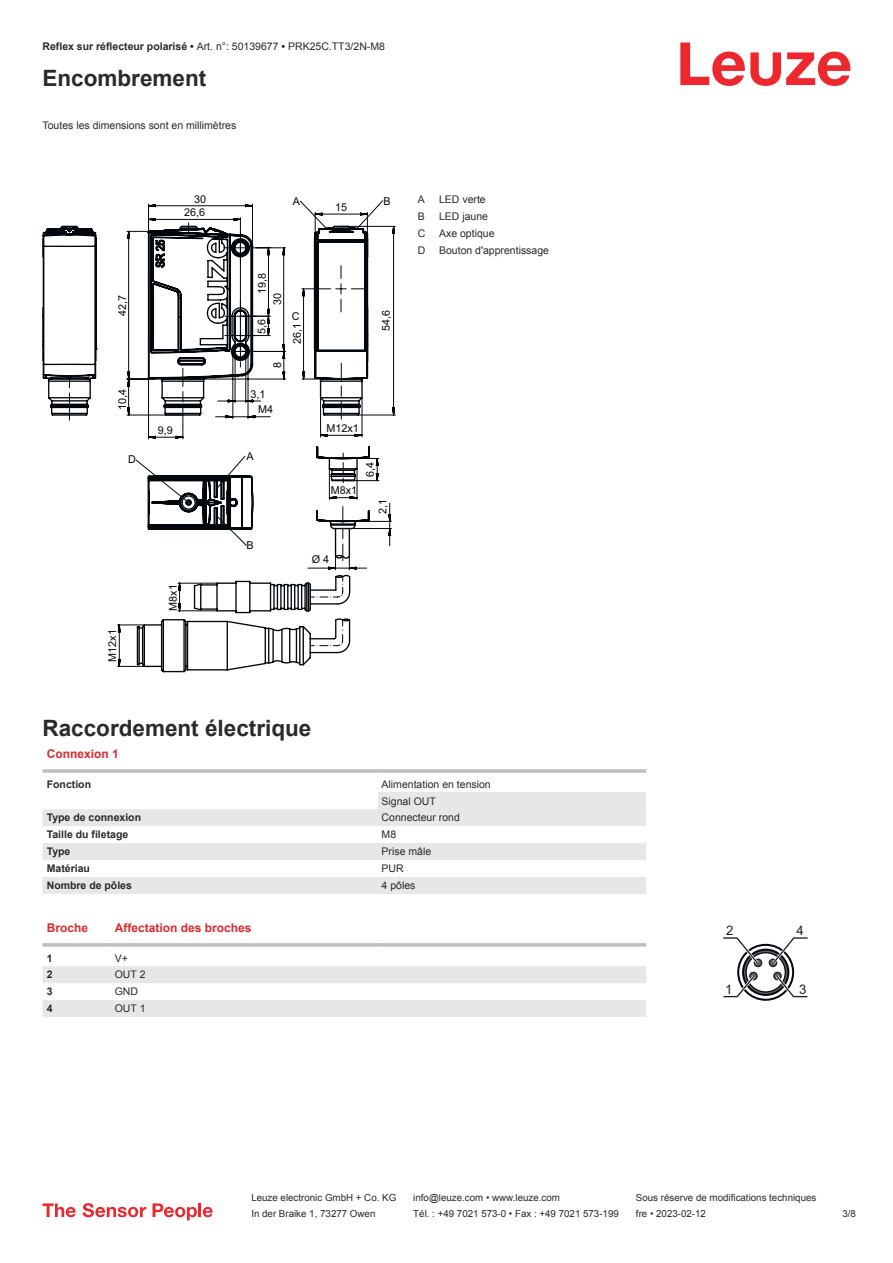
<style>
.page{position:relative;width:893px;height:1263px;background:#fff}
.page>*{position:absolute;margin:0;border:0;box-sizing:border-box;transform-origin:0 0}
.t1{font:700 22.5px "Arial";color:#2b292a}
.t2{font:13.2px "Arial";color:#1e2328}
.t3{font:700 12px "Arial";color:#db2a30}
.t4{font:10.8px/13.4px "Arial";color:#03080e;text-align:right}
.t5{font:10.5px/17px "Arial";color:#2b292a}
.t6{font:700 10.5px "Arial";color:#2b292a}
.t7{font:9.75px "Arial";color:#2b292a}
.s1{font-weight:700}
</style>
<div class="page">
<svg style="left:680px;top:43px;width:170px;height:43px"></svg>
<svg style="left:43px;top:809px;width:335px;height:85px;fill:#e6e7e9"></svg>
<hr style="left:43px;top:769px;width:335px;height:4px;background:#bdbfc1">
<hr style="left:378px;top:769px;width:268px;height:4px;background:#c9cacc">
<div style="left:378px;top:792px;width:268px;height:17px;background:#e6e7e9"></div>
<div style="left:378px;top:809px;width:268px;height:17px;background:#e6e7e9"></div>
<div style="left:378px;top:843px;width:268px;height:17px;background:#e6e7e9"></div>
<div style="left:378px;top:877px;width:268px;height:17px;background:#e6e7e9"></div>
<svg style="left:43px;top:966px;width:603px;height:51px"></svg>
<svg style="left:43px;top:943px;width:68px;height:4px"></svg>
<svg style="left:111px;top:943px;width:267px;height:4px"></svg>
<svg style="left:378px;top:943px;width:268px;height:4px"></svg>
<svg style="left:723px;top:937px;width:85px;height:64px"></svg>
<svg style="left:43px;top:1203px;width:33px;height:14px"></svg>
<svg style="left:83px;top:1203px;width:63px;height:14px"></svg>
<svg style="left:153px;top:1203px;width:44px;height:17px"></svg>
<hr style="left:198px;top:1203px;width:3px;height:14px;background:#ed272d">
<svg style="left:203px;top:1207px;width:10px;height:10px"></svg>
<svg style="left:43px;top:225px;width:205px;height:447px"></svg>
<svg style="left:117px;top:200px;width:266px;height:467px"></svg>
<svg style="left:240px;top:212px;width:156px;height:434px"></svg>
<svg style="left:69px;top:376px;width:1px;height:44px"></svg>
<svg style="left:126px;top:203px;width:145px;height:237px"></svg>
<svg style="left:302px;top:231px;width:90px;height:415px"></svg>
<p class="t5" style="left:43px;top:39px;width:344px"><span class="s1">Reflex sur réflecteur polarisé •</span> Art. n°: 50139677 <span class="s1">•</span> PRK25C.TT3/2N-M8</p>
<h1 class="t1" style="left:43px;top:70px;width:165px">Encombrement</h1>
<p class="t5" style="left:43px;top:117px;width:195px">Toutes les dimensions sont en millimètres</p>
<p class="t4" style="left:184px;top:193px;width:24px">30<br>26,6</p>
<p class="t4" style="left:293px;top:195px;width:9px">A</p>
<p class="t4" style="left:335px;top:202px;width:14px">15</p>
<p class="t4" style="left:383px;top:195px;width:9px">B</p>
<p class="t5" style="left:418px;top:192px;width:9px">A</p>
<p class="t5" style="left:439px;top:192px;width:48px">LED verte</p>
<p class="t5" style="left:418px;top:209px;width:9px">B</p>
<p class="t5" style="left:439px;top:209px;width:51px">LED jaune</p>
<p class="t5" style="left:418px;top:226px;width:9px">C</p>
<p class="t5" style="left:439px;top:226px;width:57px">Axe optique</p>
<p class="t5" style="left:418px;top:243px;width:9px">D</p>
<p class="t5" style="left:439px;top:243px;width:111px">Bouton d'apprentissage</p>
<p class="t4" style="left:116px;top:316px;width:23px;rotate:-90deg">42,7</p>
<p class="t4" style="left:256px;top:294px;width:23px;rotate:-90deg">19,8</p>
<p class="t4" style="left:256px;top:334px;width:17px;rotate:-90deg">5,6</p>
<p class="t4" style="left:380px;top:331px;width:23px;rotate:-90deg">54,6</p>
<p class="t4" style="left:272px;top:305px;width:14px;rotate:-90deg">30</p>
<p class="t4" style="left:292px;top:310px;width:9px">C</p>
<p class="t4" style="left:291px;top:344px;width:23px;rotate:-90deg">26,1</p>
<p class="t4" style="left:272px;top:368px;width:8px;rotate:-90deg">8</p>
<p class="t4" style="left:116px;top:410px;width:23px;rotate:-90deg">10,4</p>
<p class="t4" style="left:251px;top:388px;width:17px">3,1</p>
<p class="t4" style="left:258px;top:404px;width:17px">M4</p>
<p class="t4" style="left:158px;top:424px;width:17px">9,9</p>
<p class="t4" style="left:326px;top:423px;width:34px">M12x1</p>
<p class="t4" style="left:128px;top:454px;width:9px">D</p>
<p class="t4" style="left:247px;top:450px;width:9px">A</p>
<p class="t4" style="left:364px;top:477px;width:17px;rotate:-90deg">6,4</p>
<p class="t4" style="left:331px;top:485px;width:28px">M8x1</p>
<p class="t4" style="left:377px;top:514px;width:17px;rotate:-90deg">2,1</p>
<p class="t4" style="left:247px;top:539px;width:9px">B</p>
<p class="t4" style="left:312px;top:553px;width:19px">Ø 4</p>
<p class="t4" style="left:167px;top:611px;width:28px;rotate:-90deg">M8x1</p>
<p class="t4" style="left:107px;top:662px;width:34px;rotate:-90deg">M12x1</p>
<h1 class="t1" style="left:43px;top:720px;width:270px">Raccordement électrique</h1>
<p class="t3" style="left:47px;top:750px;width:74px">Connexion 1</p>
<p class="t6" style="left:47px;top:780px;width:46px">Fonction</p>
<p class="t5" style="left:382px;top:776px;width:111px">Alimentation en tension<br>Signal OUT</p>
<p class="t6" style="left:47px;top:814px;width:96px">Type de connexion</p>
<p class="t5" style="left:382px;top:810px;width:80px">Connecteur rond</p>
<p class="t6" style="left:47px;top:831px;width:83px">Taille du filetage</p>
<p class="t5" style="left:382px;top:827px;width:16px">M8</p>
<p class="t6" style="left:47px;top:848px;width:25px">Type</p>
<p class="t5" style="left:382px;top:844px;width:51px">Prise mâle</p>
<p class="t6" style="left:47px;top:864px;width:45px">Matériau</p>
<p class="t5" style="left:382px;top:861px;width:24px">PUR</p>
<p class="t6" style="left:47px;top:881px;width:87px">Nombre de pôles</p>
<p class="t5" style="left:382px;top:878px;width:35px">4 pôles</p>
<p class="t3" style="left:47px;top:923px;width:43px">Broche</p>
<p class="t3" style="left:115px;top:923px;width:138px">Affectation des broches</p>
<p class="t6" style="left:47px;top:954px;width:7px">1</p>
<p class="t5" style="left:115px;top:950px;width:15px">V+</p>
<p class="t6" style="left:47px;top:971px;width:7px">2</p>
<p class="t5" style="left:115px;top:967px;width:32px">OUT 2</p>
<p class="t6" style="left:47px;top:988px;width:7px">3</p>
<p class="t5" style="left:115px;top:984px;width:25px">GND</p>
<p class="t6" style="left:47px;top:1005px;width:7px">4</p>
<p class="t5" style="left:115px;top:1001px;width:32px">OUT 1</p>
<p class="t2" style="left:726px;top:925px;width:9px">2</p>
<p class="t2" style="left:796px;top:925px;width:9px">4</p>
<p class="t2" style="left:725px;top:984px;width:9px">1</p>
<p class="t2" style="left:799px;top:984px;width:9px">3</p>
<p class="t7" style="left:251px;top:1194px;width:146px">Leuze electronic GmbH + Co. KG</p>
<p class="t7" style="left:413px;top:1194px;width:148px">info@leuze.com • www.leuze.com</p>
<p class="t7" style="left:636px;top:1194px;width:182px">Sous réserve de modifications techniques</p>
<p class="t7" style="left:251px;top:1210px;width:126px">In der Braike 1, 73277 Owen</p>
<p class="t7" style="left:413px;top:1210px;width:207px">Tél. : +49 7021 573-0 • Fax : +49 7021 573-199</p>
<p class="t7" style="left:636px;top:1210px;width:72px">fre • 2023-02-12</p>
<p class="t7" style="left:842px;top:1210px;width:15px">3 /8</p>
</div>
